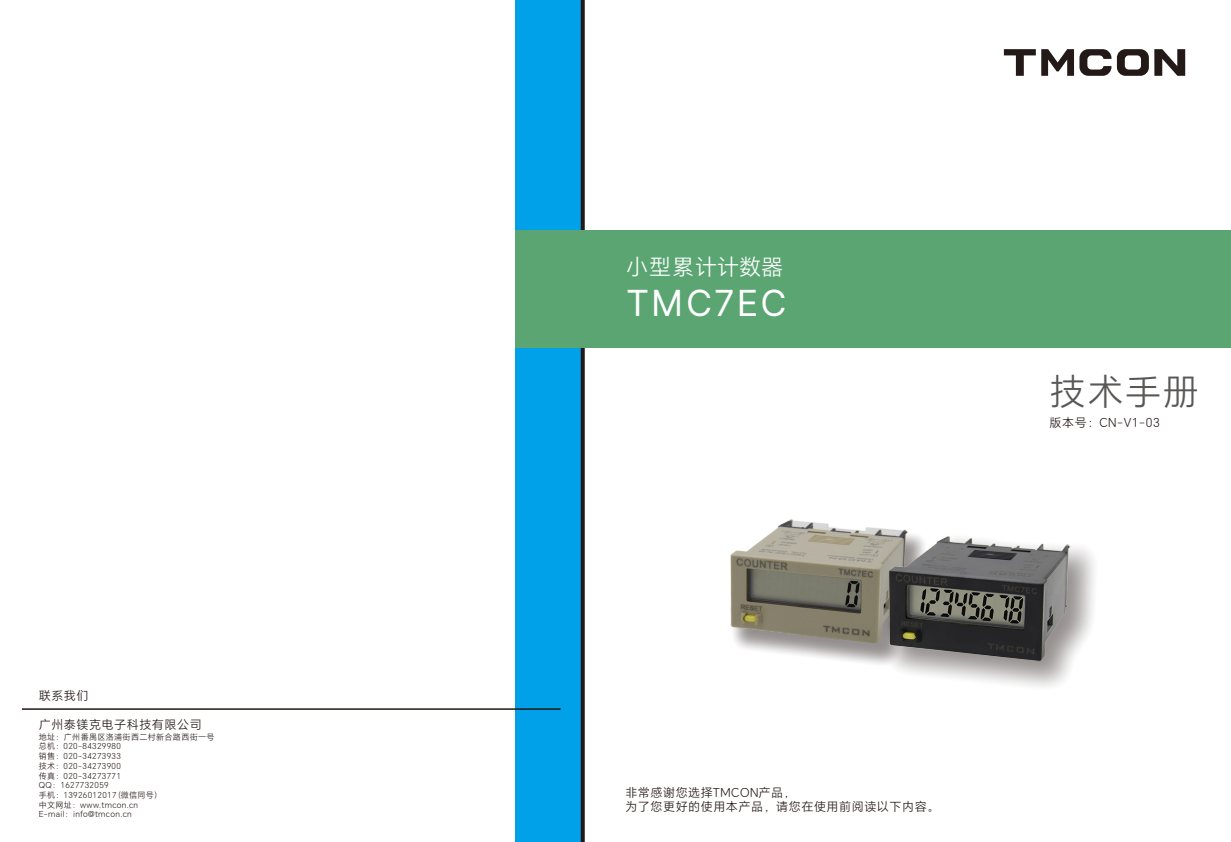
<style>
.page{position:relative;width:1231px;height:842px;background:#fff}
.page>*{position:absolute;margin:0;border:0;box-sizing:border-box;transform-origin:0 0}
.t1{font:36px "Inter";letter-spacing:.055em;color:#fff}
.t2{font:300 36px "HONOR Sans CN";color:#595857}
.t3{font:300 22px "HONOR Sans CN";letter-spacing:.025em;color:#fff}
.t4{font:300 12px/14.6px "HONOR Sans CN";letter-spacing:.05em;color:#231916}
.t5{font:300 8px/9.7px "HONOR Sans CN";letter-spacing:.05em;color:#231916}
</style>
<div class="page">
<div style="left:515px;top:0;width:67px;height:842px;background:#00a1e9"></div>
<svg style="left:1079px;top:49px;width:69px;height:27px"></svg>
<svg style="left:1003px;top:49px;width:32px;height:27px"></svg>
<svg style="left:1041px;top:49px;width:32px;height:27px"></svg>
<svg style="left:1154px;top:49px;width:30px;height:27px"></svg>
<svg style="left:580px;top:0;width:4px;height:842px;background:#1c323e"></svg>
<div style="left:515px;top:230px;width:715px;height:118px;background:#5aa572"></div>
<div style="left:721px;top:514px;width:215px;height:161px;background:#231916;opacity:.49"></div>
<img style="left:730px;top:519px;width:86px;height:125px">
<div style="left:816px;top:472px;width:338px;height:278px;background:#231916;opacity:.49"></div>
<img style="left:837px;top:491px;width:273px;height:214px">
<hr style="left:22px;top:708px;width:538px;height:2px;background:#231916">
<h3 class="t4" style="left:39px;top:688px;width:51px">联系我们</h3>
<h3 class="t4" style="left:39px;top:717px;width:164px">广州泰镁克电子科技有限公司</h3>
<p class="t5" style="left:39px;top:732px;width:177px">地址：广州番禺区洛浦街西二村新合路西街一号总机：020-84329980<br>销售：020-34273933<br>技术：020-34273900<br>传真：020-34273771<br>QQ：1627732059<br>手机：13926012017 (微信同号）<br>中文网址：www.tmcon.cn<br>E-mail：info@tmcon.cn</p>
<h2 class="t3" style="left:626px;top:252px;width:159px">小型累计计数器</h2>
<h1 class="t1" style="left:626px;top:282px;width:162px">TMC7EC</h1>
<h1 class="t2" style="left:1049px;top:368px;width:151px">技术手册</h1>
<h3 class="t4" style="left:1049px;top:415px;width:112px">版本号：CN-V1-03</h3>
<h3 class="t4" style="left:625px;top:784px;width:315px">非常感谢您选择TMCON产品，<br>为了您更好的使用本产品，请您在使用前阅读以下内容。</h3>
</div>
